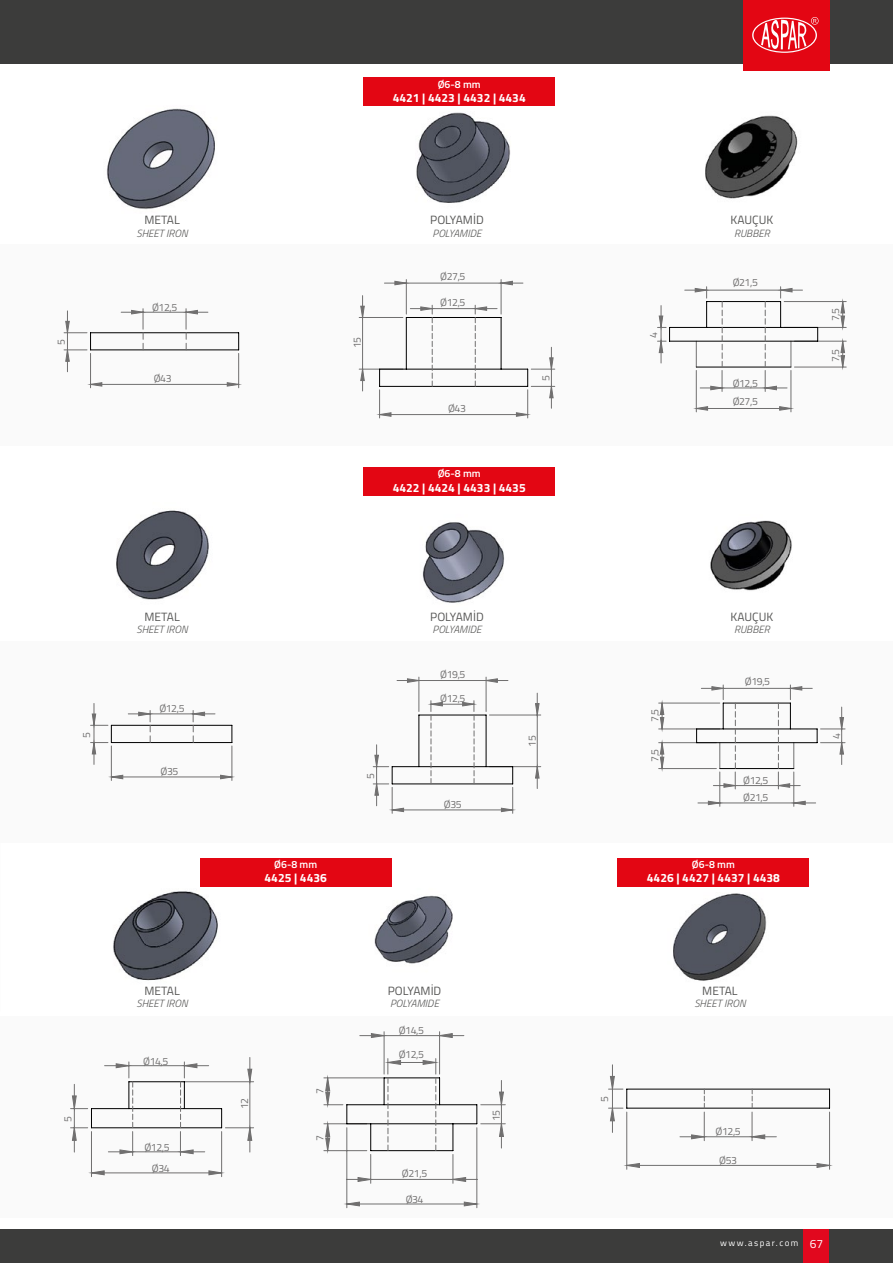
<style>
.page{position:relative;width:893px;height:1263px;background:#fff}
.page>*{position:absolute;margin:0;border:0;box-sizing:border-box;transform-origin:0 0}
.t1{font:700 12px "Titillium";color:#fff}
.t2{font:12px "Titillium";color:#575756}
.t3{font:10.5px/16.8px "Titillium";letter-spacing:-.04em;color:#706f6f}
.t4{font:italic 300 10.5px "Titillium";color:#575756}
.t5{font:600 10.5px "Titillium";color:#fff}
.t6{font:9px "Titillium";letter-spacing:.16em;color:#fff}
.s1{font-size:12px}
</style>
<div class="page">
<div style="left:0;top:1229px;width:893px;height:34px;background:#3c3c3b"></div>
<div style="left:0;top:0;width:893px;height:64px;background:#3c3c3b"></div>
<div style="left:743px;top:0;width:86px;height:70px;background:#e30613"></div>
<svg style="left:752px;top:17px;width:66px;height:36px"></svg>
<img style="left:113px;top:886px;width:134px;height:95px">
<img style="left:357px;top:886px;width:96px;height:78px">
<img style="left:655px;top:886px;width:130px;height:95px">
<img style="left:710px;top:520px;width:82px;height:71px">
<img style="left:422px;top:522px;width:82px;height:81px">
<img style="left:116px;top:510px;width:93px;height:90px">
<img style="left:705px;top:115px;width:93px;height:84px">
<img style="left:416px;top:112px;width:95px;height:91px">
<img style="left:106px;top:108px;width:109px;height:102px">
<div style="left:0;top:245px;width:893px;height:201px;background:#fafafa"></div>
<div style="left:0;top:641px;width:893px;height:202px;background:#fafafa"></div>
<div style="left:0;top:1016px;width:893px;height:202px;background:#fafafa"></div>
<div style="left:363px;top:78px;width:192px;height:28px;background:#e30613"></div>
<div style="left:363px;top:467px;width:192px;height:29px;background:#e30613"></div>
<div style="left:200px;top:858px;width:192px;height:28px;background:#e30613"></div>
<div style="left:617px;top:858px;width:192px;height:28px;background:#e30613"></div>
<hr style="left:238px;top:353px;width:1px;height:35px;background:#706f6f">
<hr style="left:90px;top:353px;width:1px;height:35px;background:#706f6f">
<svg style="left:64px;top:309px;width:175px;height:78px"></svg>
<hr style="left:501px;top:280px;width:1px;height:34px;background:#706f6f">
<hr style="left:406px;top:280px;width:1px;height:34px;background:#706f6f">
<hr style="left:359px;top:369px;width:44px;height:1px;background:#706f6f">
<hr style="left:359px;top:317px;width:44px;height:1px;background:#706f6f">
<svg style="left:360px;top:281px;width:195px;height:137px"></svg>
<hr style="left:794px;top:341px;width:52px;height:1px;background:#706f6f">
<hr style="left:794px;top:367px;width:52px;height:1px;background:#706f6f">
<hr style="left:784px;top:301px;width:62px;height:1px;background:#706f6f">
<hr style="left:784px;top:327px;width:62px;height:1px;background:#706f6f">
<hr style="left:791px;top:370px;width:1px;height:42px;background:#706f6f">
<hr style="left:696px;top:370px;width:1px;height:42px;background:#706f6f">
<svg style="left:657px;top:287px;width:188px;height:124px"></svg>
<hr style="left:232px;top:746px;width:1px;height:34px;background:#706f6f">
<hr style="left:111px;top:746px;width:1px;height:34px;background:#706f6f">
<svg style="left:91px;top:703px;width:142px;height:76px"></svg>
<hr style="left:419px;top:677px;width:1px;height:34px;background:#706f6f">
<hr style="left:486px;top:677px;width:1px;height:34px;background:#706f6f">
<hr style="left:489px;top:715px;width:52px;height:1px;background:#706f6f">
<hr style="left:489px;top:766px;width:52px;height:1px;background:#706f6f">
<svg style="left:373px;top:678px;width:167px;height:135px"></svg>
<hr style="left:793px;top:772px;width:1px;height:34px;background:#706f6f">
<hr style="left:719px;top:772px;width:1px;height:34px;background:#706f6f">
<hr style="left:659px;top:742px;width:57px;height:1px;background:#706f6f">
<hr style="left:659px;top:768px;width:57px;height:1px;background:#706f6f">
<hr style="left:659px;top:729px;width:61px;height:1px;background:#706f6f">
<hr style="left:659px;top:703px;width:61px;height:1px;background:#706f6f">
<svg style="left:660px;top:685px;width:185px;height:120px"></svg>
<hr style="left:91px;top:1131px;width:1px;height:46px;background:#706f6f">
<hr style="left:221px;top:1131px;width:1px;height:46px;background:#706f6f">
<svg style="left:71px;top:1057px;width:183px;height:118px"></svg>
<hr style="left:626px;top:1112px;width:1px;height:57px;background:#706f6f">
<hr style="left:829px;top:1112px;width:1px;height:57px;background:#706f6f">
<svg style="left:608px;top:1065px;width:222px;height:103px"></svg>
<hr style="left:439px;top:1032px;width:1px;height:42px;background:#706f6f">
<hr style="left:384px;top:1032px;width:1px;height:42px;background:#706f6f">
<hr style="left:476px;top:1128px;width:1px;height:80px;background:#706f6f">
<hr style="left:346px;top:1128px;width:1px;height:80px;background:#706f6f">
<svg style="left:324px;top:1033px;width:181px;height:174px"></svg>
<div style="left:804px;top:1229px;width:25px;height:34px;background:#e1081e"></div>
<p class="t3" style="left:52px;top:345px;width:7px;rotate:-90deg">5</p>
<p class="t2" style="left:144px;top:211px;width:37px">METAL</p>
<p class="t4" style="left:136px;top:225px;width:53px">SHEET IRON</p>
<p class="t3" style="left:152px;top:298px;width:27px">Ø12,5</p>
<p class="t3" style="left:154px;top:369px;width:19px">Ø43</p>
<p class="t3" style="left:77px;top:738px;width:7px;rotate:-90deg">5</p>
<p class="t2" style="left:144px;top:608px;width:37px">METAL</p>
<p class="t4" style="left:136px;top:622px;width:53px">SHEET IRON</p>
<p class="t3" style="left:159px;top:700px;width:27px">Ø12,5</p>
<p class="t3" style="left:160px;top:762px;width:19px">Ø35</p>
<p class="t3" style="left:59px;top:1122px;width:7px;rotate:-90deg">5</p>
<p class="t2" style="left:144px;top:982px;width:37px">METAL</p>
<p class="t4" style="left:136px;top:996px;width:53px">SHEET IRON</p>
<p class="t3" style="left:143px;top:1052px;width:27px">Ø14,5</p>
<p class="t3" style="left:144px;top:1138px;width:27px">Ø12,5</p>
<p class="t3" style="left:152px;top:1159px;width:19px">Ø34</p>
<p class="t5" style="left:438px;top:76px;width:44px">Ø6-8 mm</p>
<p class="t1" style="left:393px;top:89px;width:135px">4421 | 4423 | 4432 | 4434</p>
<p class="t3" style="left:348px;top:348px;width:13px;rotate:-90deg">15</p>
<p class="t2" style="left:430px;top:211px;width:55px">POLYAMİD</p>
<p class="t4" style="left:433px;top:225px;width:50px">POLYAMIDE</p>
<p class="t3" style="left:440px;top:268px;width:27px">Ø27,5</p>
<p class="t3" style="left:440px;top:294px;width:27px">Ø12,5</p>
<p class="t3" style="left:448px;top:400px;width:19px">Ø43</p>
<p class="t3" style="left:537px;top:381px;width:7px;rotate:-90deg">5</p>
<p class="t5" style="left:438px;top:466px;width:44px">Ø6-8 mm</p>
<p class="t1" style="left:393px;top:478px;width:135px">4422 | 4424 | 4433 | 4435</p>
<p class="t5" style="left:274px;top:856px;width:44px">Ø6-8 mm</p>
<p class="t1" style="left:265px;top:869px;width:64px">4425 | 4436</p>
<p class="t3" style="left:236px;top:1109px;width:13px;rotate:-90deg">12</p>
<p class="t3" style="left:311px;top:1094px;width:7px;rotate:-90deg">7</p>
<p class="t3" style="left:311px;top:1141px;width:7px;rotate:-90deg">7</p>
<p class="t3" style="left:362px;top:779px;width:7px;rotate:-90deg">5</p>
<p class="t2" style="left:430px;top:608px;width:55px">POLYAMİD</p>
<p class="t4" style="left:433px;top:622px;width:50px">POLYAMIDE</p>
<p class="t3" style="left:440px;top:665px;width:27px">Ø19,5</p>
<p class="t3" style="left:440px;top:689px;width:27px">Ø12,5</p>
<p class="t3" style="left:444px;top:796px;width:19px">Ø35</p>
<p class="t3" style="left:523px;top:747px;width:13px;rotate:-90deg">15</p>
<p class="t2" style="left:388px;top:982px;width:55px">POLYAMİD</p>
<p class="t4" style="left:390px;top:996px;width:50px">POLYAMIDE</p>
<p class="t3" style="left:399px;top:1021px;width:27px">Ø14,5</p>
<p class="t3" style="left:399px;top:1045px;width:27px">Ø12,5</p>
<p class="t3" style="left:402px;top:1165px;width:27px">Ø21,5</p>
<p class="t3" style="left:406px;top:1190px;width:19px">Ø34</p>
<p class="t3" style="left:487px;top:1121px;width:13px;rotate:-90deg">15</p>
<p class="t3" style="left:645px;top:338px;width:7px;rotate:-90deg">4</p>
<p class="t2" style="left:730px;top:211px;width:44px">KAUÇUK</p>
<p class="t4" style="left:734px;top:225px;width:37px">RUBBER</p>
<p class="t3" style="left:733px;top:274px;width:27px">Ø21,5</p>
<p class="t3" style="left:733px;top:374px;width:27px">Ø12,5</p>
<p class="t3" style="left:733px;top:393px;width:27px">Ø27,5</p>
<p class="t3" style="left:827px;top:321px;width:15px;rotate:-90deg">7,5</p>
<p class="t3" style="left:827px;top:362px;width:15px;rotate:-90deg">7,5</p>
<p class="t2" style="left:730px;top:608px;width:44px">KAUÇUK</p>
<p class="t4" style="left:734px;top:622px;width:37px">RUBBER</p>
<p class="t3" style="left:646px;top:722px;width:15px;rotate:-90deg">7,5</p>
<p class="t3" style="left:646px;top:762px;width:15px;rotate:-90deg">7,5</p>
<p class="t3" style="left:745px;top:672px;width:27px">Ø19,5</p>
<p class="t3" style="left:743px;top:772px;width:27px">Ø12,5<br>Ø21,5</p>
<p class="t5" style="left:692px;top:856px;width:44px">Ø6-8 mm</p>
<p class="t1" style="left:647px;top:869px;width:135px">4426 | 4427 | 4437 | 4438</p>
<p class="t3" style="left:827px;top:739px;width:7px;rotate:-90deg">4</p>
<p class="t3" style="left:596px;top:1102px;width:7px;rotate:-90deg">5</p>
<p class="t2" style="left:702px;top:982px;width:37px">METAL</p>
<p class="t4" style="left:694px;top:996px;width:53px">SHEET IRON</p>
<p class="t3" style="left:716px;top:1123px;width:27px">Ø12,5</p>
<p class="t3" style="left:719px;top:1151px;width:19px">Ø53</p>
<p class="t6" style="left:720px;top:1236px;width:104px">www.aspar.com <span class="s1">67</span></p>
</div>
